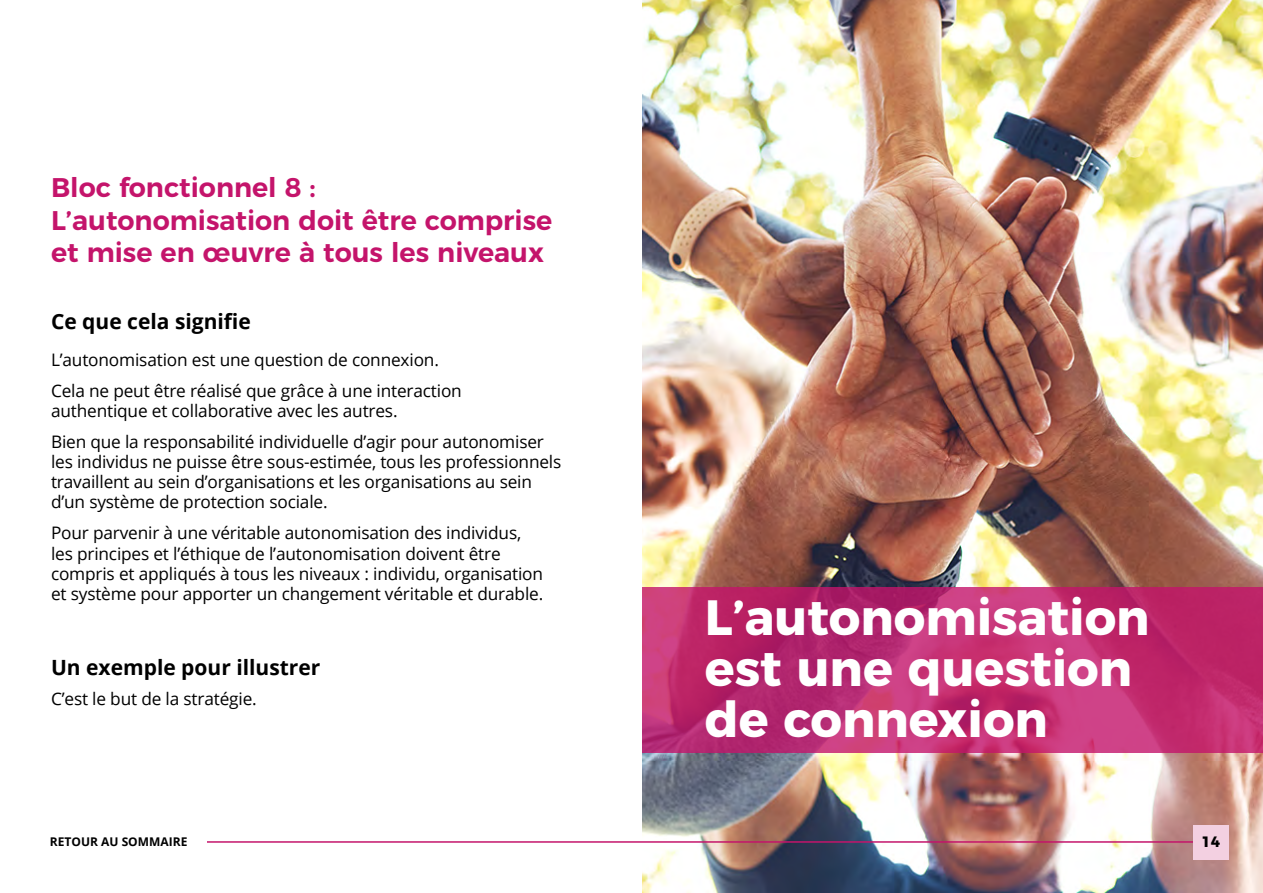
<style>
.page{position:relative;width:1263px;height:893px;background:#fff}
.page>*{position:absolute;margin:0;border:0;box-sizing:border-box;transform-origin:0 0}
.LargeStatement{font:700 49.5px/51px "Montserrat";color:#fff}
.Page_Header{font:600 27px/32.4px "Montserrat";color:#c4146b}
.Page_Sub_Headings{font:700 21px "Open Sans";color:#000}
.Body_Copy{font:17.25px/20.2px "Open Sans";letter-spacing:-.01em;color:#000}
.t1{font:700 15px "Montserrat";color:#000}
.t2{font:700 12px "Open Sans";color:#000}
</style>
<div class="page">
<img style="left:642px;top:0;width:621px;height:893px">
<svg style="left:642px;top:587px;width:621px;height:166px;background:#bf2d71"></svg>
<hr style="left:166px;top:841px;width:1034px;height:2px;background:#c4146b">
<div style="left:1193px;top:825px;width:36px;height:34px;background:#f3d0e1"></div>
<div style="left:34px;top:825px;width:173px;height:34px;background:#fff"></div>
<p class="Page_Header" style="left:51px;top:169px;width:503px">Bloc fonctionnel 8 :<br>L’autonomisation doit être comprise et mise en œuvre à tous les niveaux</p>
<h1 class="Page_Sub_Headings" style="left:51px;top:306px;width:201px">Ce que cela signifie</h1>
<p class="Body_Copy" style="left:51px;top:349px;width:389px">L’autonomisation est une question de connexion.</p>
<p class="Body_Copy" style="left:51px;top:380px;width:412px">Cela ne peut être réalisé que grâce à une interaction authentique et collaborative avec les autres.</p>
<p class="Body_Copy" style="left:51px;top:431px;width:512px">Bien que la responsabilité individuelle d’agir pour autonomiser les individus ne puisse être sous-estimée, tous les professionnels travaillent au sein d’organisations et les organisations au sein d’un système de protection sociale.</p>
<p class="Body_Copy" style="left:51px;top:522px;width:494px">Pour parvenir à une véritable autonomisation des individus, les principes et l’éthique de l’autonomisation doivent être compris et appliqués à tous les niveaux : individu, organisation et système pour apporter un changement véritable et durable.</p>
<h1 class="Page_Sub_Headings" style="left:51px;top:653px;width:271px">Un exemple pour illustrer</h1>
<p class="Body_Copy" style="left:51px;top:688px;width:207px">C’est le but de la stratégie.</p>
<p class="LargeStatement" style="left:705px;top:588px;width:446px">L’autonomisation est une question de connexion</p>
<p class="t2" style="left:50px;top:833px;width:139px">RETOUR AU SOMMAIRE</p>
<p class="t1" style="left:1201px;top:829px;width:20px">14</p>
</div>
